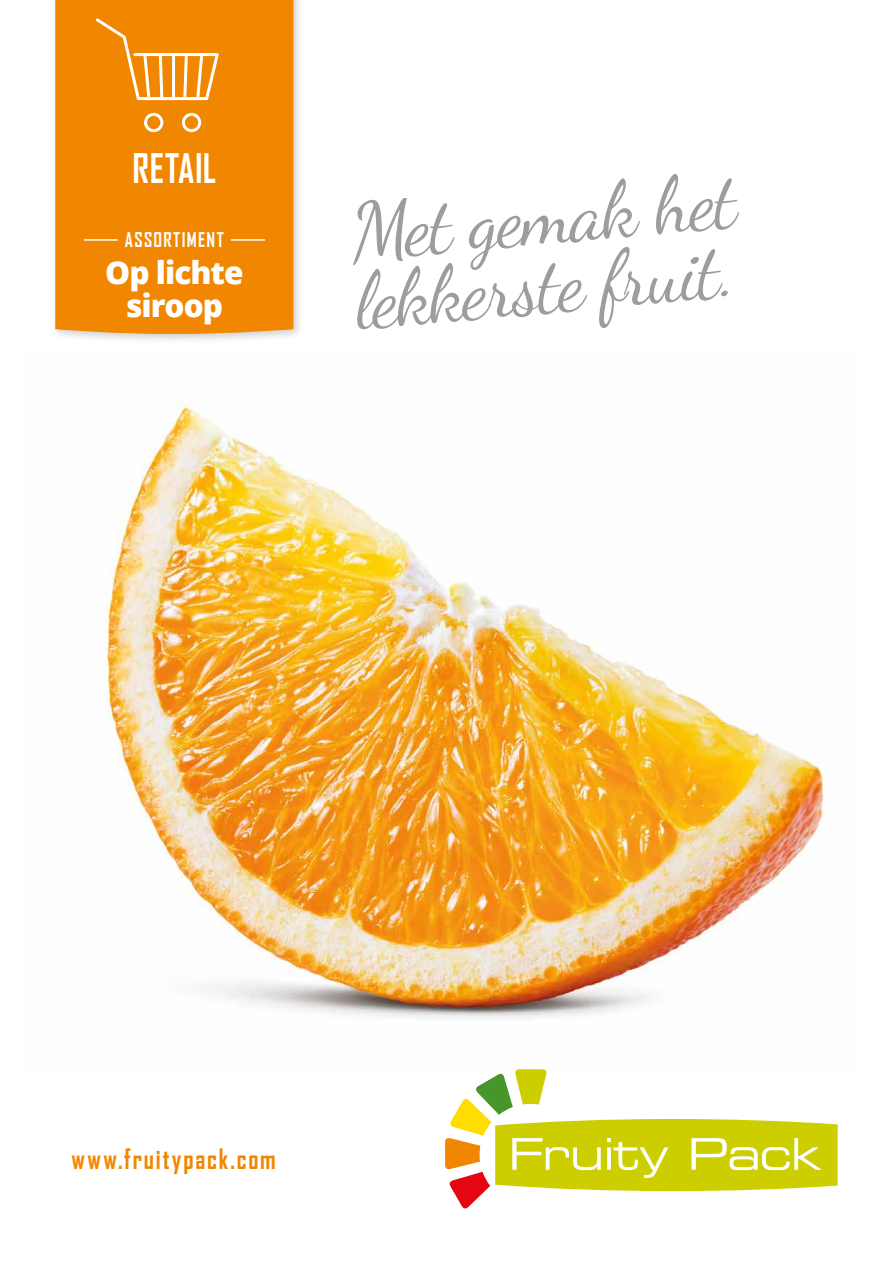
<style>
.page{position:relative;width:893px;height:1263px;background:#fff}
.page>*{position:absolute;margin:0;border:0;box-sizing:border-box;transform-origin:0 0}
.t1{font:78.9px/69.2px "Dancing Script OT";color:#9d9d9c}
.t2{font:700 39px "Agency FB";letter-spacing:.015em;color:#fff;scale:.92 1}
.t3{font:800 31.5px/33px "Open Sans";letter-spacing:-.03em;color:#fff;text-align:center}
.t4{font:700 27px "Agency FB";letter-spacing:.075em;color:#f18700;scale:.92 1}
.t5{font:700 19.5px "Agency FB";letter-spacing:.075em;color:#fff;scale:.92 1}
</style>
<div class="page">
<img style="left:105px;top:401px;width:725px;height:617px">
<svg style="left:445px;top:1069px;width:393px;height:140px"></svg>
<div style="left:50px;top:0;width:254px;height:345px;background:#000;opacity:.2"></div>
<div style="left:55px;top:0;width:238px;height:334px;background:#f18700"></div>
<hr style="left:84px;top:239px;width:34px;height:2px;background:#fff">
<hr style="left:231px;top:239px;width:34px;height:2px;background:#fff">
<svg style="left:93px;top:16px;width:128px;height:86px"></svg>
<div style="left:144px;top:113px;width:19px;height:19px;border:3px solid #fff;border-radius:50%"></div>
<div style="left:182px;top:113px;width:19px;height:19px;border:3px solid #fff;border-radius:50%"></div>
<p class="t2" style="left:133px;top:144px;width:92px">RETAIL</p>
<p class="t5" style="left:125px;top:227px;width:109px">ASSORTIMENT</p>
<p class="t3" style="left:105px;top:255px;width:140px">Op lichte siroop</p>
<p class="t1" style="left:348px;top:199px;width:389px;rotate:-5deg">Met gemak het lekkerste fruit.</p>
<p class="t4" style="left:72px;top:1142px;width:223px">www.fruitypack.com</p>
</div>
